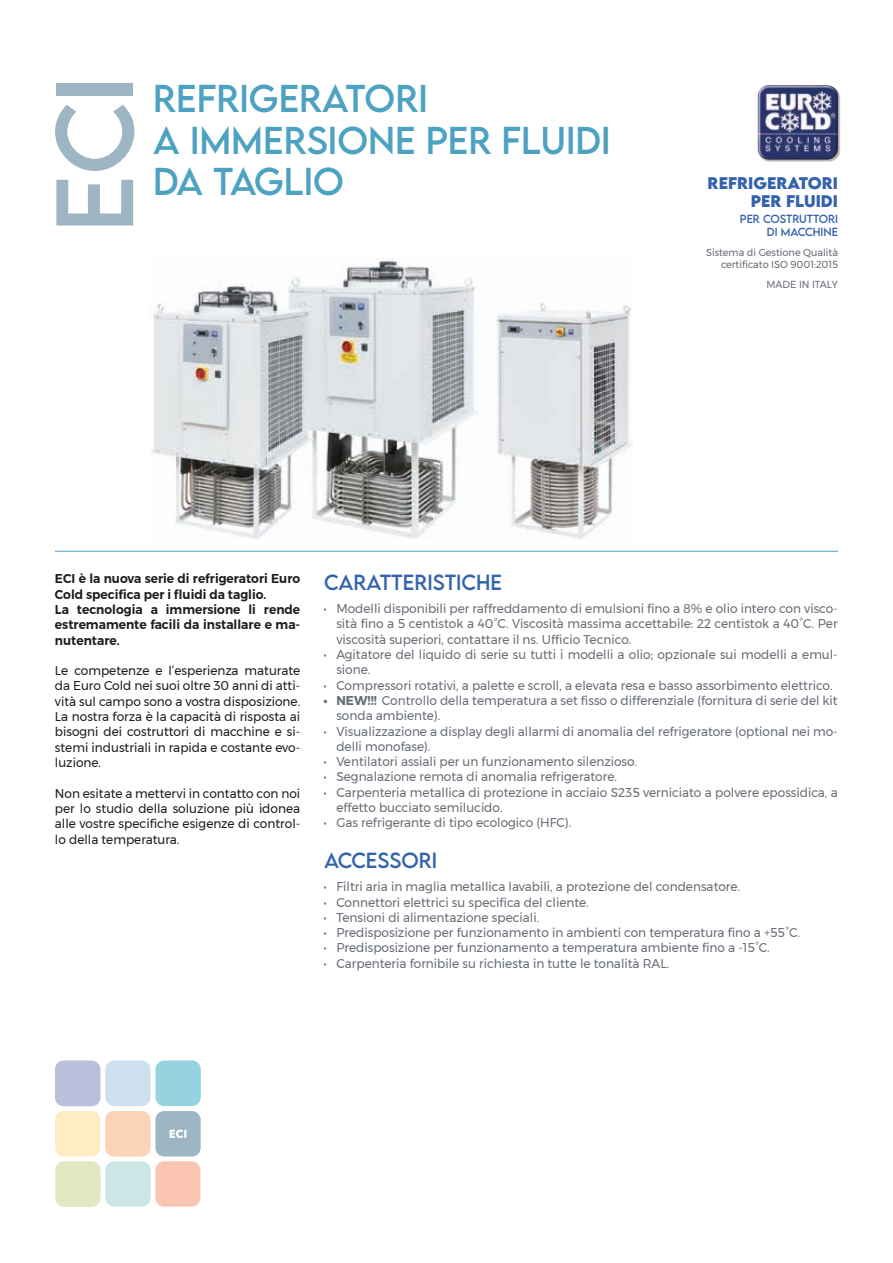
<style>
.page{position:relative;width:893px;height:1263px;background:#fff}
.page>*{position:absolute;margin:0;border:0;box-sizing:border-box;transform-origin:0 0}
.t1{font:97.5px "LEMONMILK";color:#9eb6c4}
.t2{font:34.5px/41.4px "LEMONMILK";color:#4da2c2}
.t3{font:19.5px "LEMONMILK";color:#3463ad}
.t4{font:700 15px/18px "LEMONMILK";color:#3463ad;text-align:right}
.t5{font:12.75px/15.3px "Montserrat";color:#676d76}
.t6{font:12.75px/15.3px "Montserrat";color:#1d1d1b;text-align:justify;scale:.95 1}
.t7{font:600 12.75px/15.3px "Montserrat";color:#1d1d1b;scale:.96 1}
.t8{font:12.75px/15.3px "Montserrat";color:#676d76;scale:.95 1}
.t9{font:10.5px/12.6px "LEMONMILK";color:#3463ad;text-align:right}
.t10{font:10.2px/12.3px "Montserrat";color:#676d76;text-align:right;scale:.95 1}
.s1{font-weight:700}
</style>
<div class="page">
<div style="left:155px;top:1111px;width:46px;height:45px;background:#9eb6c4;border-radius:9px"></div>
<svg style="left:170px;top:1129px;width:16px;height:9px"></svg>
<div style="left:55px;top:1060px;width:45px;height:46px;background:#babfdc;border-radius:9px"></div>
<div style="left:105px;top:1060px;width:46px;height:46px;background:#cedfed;border-radius:9px"></div>
<div style="left:156px;top:1060px;width:45px;height:46px;background:#96d3e1;border-radius:9px"></div>
<div style="left:55px;top:1111px;width:45px;height:45px;background:#ffecc2;border-radius:9px"></div>
<div style="left:105px;top:1111px;width:45px;height:45px;background:#fbd3b6;border-radius:9px"></div>
<div style="left:55px;top:1161px;width:46px;height:46px;background:#e1e9c3;border-radius:9px"></div>
<div style="left:155px;top:1161px;width:45px;height:46px;background:#f9c5b0;border-radius:9px"></div>
<div style="left:105px;top:1161px;width:45px;height:46px;background:#cfe6e6;border-radius:9px"></div>
<hr style="left:55px;top:551px;width:783px;height:1px;background:#4da2c2">
<img style="left:151px;top:259px;width:481px;height:281px">
<div style="left:758px;top:86px;width:83px;height:76px;background:#1d1d1b;opacity:.35"></div>
<img style="left:759px;top:85px;width:68px;height:7px">
<h1 class="t1" style="left:31px;top:233px;width:159px;rotate:-90deg">ECI</h1>
<h2 class="t2" style="left:153px;top:78px;width:459px">REFRIGERATORI<br>A IMMERSIONE PER FLUIDI<br>DA TAGLIO</h2>
<p class="t4" style="left:708px;top:174px;width:132px">REFRIGERATORI<br>PER FLUIDI</p>
<p class="t9" style="left:740px;top:213px;width:100px">PER COSTRUTTORI<br>DI MACCHINE</p>
<p class="t10" style="left:706px;top:246px;width:140px">Sistema di Gestione Qualità certificato ISO 9001:2015</p>
<p class="t10" style="left:766px;top:278px;width:77px">MADE IN ITALY</p>
<p class="t7" style="left:55px;top:571px;width:257px">ECI è la nuova serie di refrigeratori Euro Cold specifica per i fluidi da taglio.<br>La tecnologia a immersione li rende estremamente facili da installare e ma&shy;nutentare.</p>
<p class="t6" style="left:55px;top:663px;width:260px">Le competenze e l’esperienza maturate da Euro Cold nei suoi oltre 30 anni di atti&shy;vità sul campo sono a vostra disposizione.<br>La nostra forza è la capacità di risposta ai bisogni dei costruttori di macchine e si&shy;stemi industriali in rapida e costante evo&shy;luzione.</p>
<p class="t6" style="left:55px;top:785px;width:260px">Non esitate a mettervi in contatto con noi per lo studio della soluzione più idonea alle vostre specifiche esigenze di control&shy;lo della temperatura.</p>
<h3 class="t3" style="left:324px;top:570px;width:179px">CARATTERISTICHE</h3>
<p class="t5" style="left:336px;top:601px;width:503px;text-align:justify;text-indent:-13px">• Modelli disponibili per raffreddamento di emulsioni fino a 8% e olio intero con visco&shy;sità fino a 5 centistok a 40°C. Viscosità massima accettabile: 22 centistok a 40°C. Per viscosità superiori, contattare il ns. Ufficio Tecnico.</p>
<p class="t5" style="left:336px;top:647px;width:503px;text-indent:-13px">• Agitatore del liquido di serie su tutti i modelli a olio; opzionale sui modelli a emul&shy;sione.</p>
<p class="t5" style="left:324px;top:677px;width:510px">• Compressori rotativi, a palette e scroll, a elevata resa e basso assorbimento elettrico.</p>
<p class="t8" style="left:336px;top:693px;width:529px;text-indent:-13px"><span class="s1">• NEW!!!</span> Controllo della temperatura a set fisso o differenziale (fornitura di serie del kit sonda ambiente).</p>
<p class="t5" style="left:336px;top:723px;width:503px;text-indent:-13px">• Visualizzazione a display degli allarmi di anomalia del refrigeratore (optional nei mo&shy;delli monofase).</p>
<p class="t5" style="left:324px;top:754px;width:315px">• Ventilatori assiali per un funzionamento silenzioso.</p>
<p class="t5" style="left:324px;top:769px;width:295px">• Segnalazione remota di anomalia refrigeratore.</p>
<p class="t5" style="left:336px;top:784px;width:503px;text-indent:-13px">• Carpenteria metallica di protezione in acciaio S235 verniciato a polvere epossidica, a effetto bucciato semilucido.</p>
<p class="t5" style="left:324px;top:815px;width:249px">• Gas refrigerante di tipo ecologico (HFC).</p>
<h3 class="t3" style="left:324px;top:848px;width:115px">ACCESSORI</h3>
<p class="t5" style="left:324px;top:879px;width:418px">• Filtri aria in maglia metallica lavabili, a protezione del condensatore.</p>
<p class="t5" style="left:324px;top:894px;width:267px">• Connettori elettrici su specifica del cliente.</p>
<p class="t5" style="left:324px;top:909px;width:217px">• Tensioni di alimentazione speciali.</p>
<p class="t5" style="left:324px;top:925px;width:478px">• Predisposizione per funzionamento in ambienti con temperatura fino a +55°C.</p>
<p class="t5" style="left:324px;top:940px;width:448px">• Predisposizione per funzionamento a temperatura ambiente fino a -15°C.</p>
<p class="t5" style="left:324px;top:955px;width:347px">• Carpenteria fornibile su richiesta in tutte le tonalità RAL.</p>
</div>
